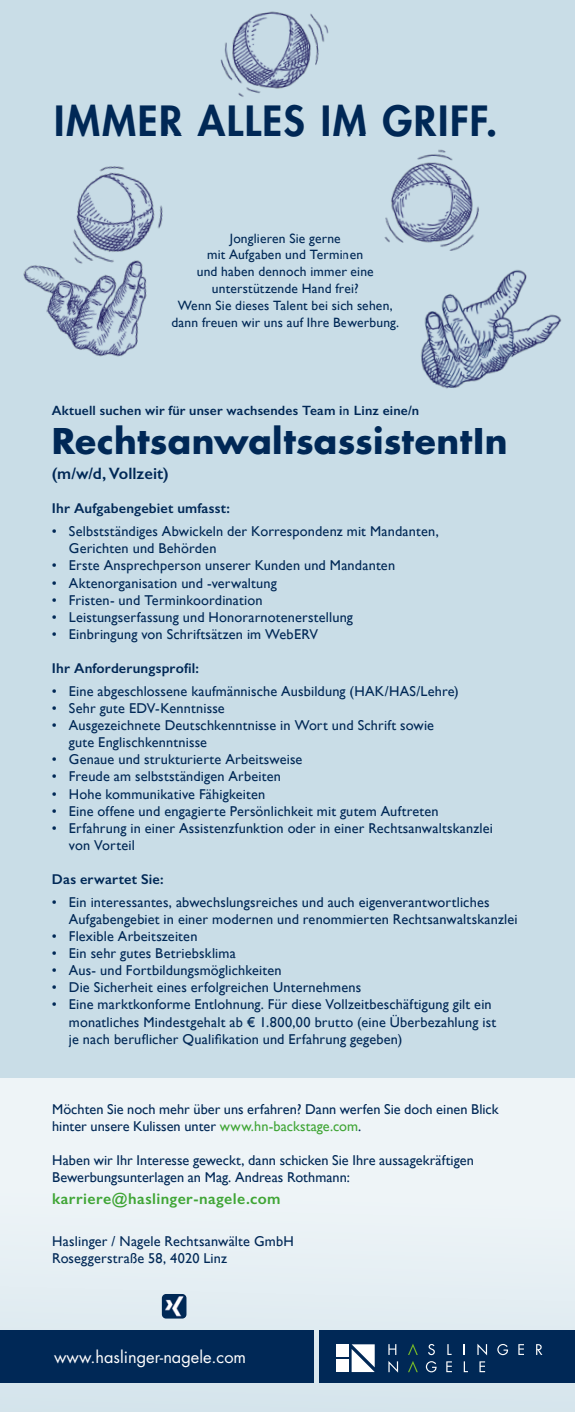
<style>
.page{position:relative;width:575px;height:1412px;background:#fff}
.page>*{position:absolute;margin:0;border:0;box-sizing:border-box;transform-origin:0 0}
.t1{font:800 40.5px "Futura Std";letter-spacing:.04em;color:#002856}
.t2{font:700 34.5px "Futura Std";letter-spacing:.01em;color:#002856}
.t3{font:600 16.5px "Gill Sans";color:#002856}
.t4{font:16.35px "Futura Std";color:#fff}
.t5{font:600 15.75px "Gill Sans";letter-spacing:.025em;color:#3fa535}
.t6{font:14.25px/17.1px "Gill Sans";letter-spacing:.01em;color:#002856}
.t7{font:600 14.25px "Gill Sans";letter-spacing:.015em;color:#002856}
.t8{font:13.5px/17px "Gill Sans";letter-spacing:.015em;color:#002856;text-align:center}
.t9{font:600 13.5px "Gill Sans";letter-spacing:.015em;color:#002856}
.s1{color:#3fa535}
</style>
<div class="page">
<div style="left:0;top:0;width:574px;height:1412px;background:#c9dde7"></div>
<div style="left:0;top:1078px;width:574px;height:334px;background:linear-gradient(to bottom,#f4f8fa,#d8e7ee)"></div>
<img style="left:23px;top:166px;width:140px;height:191px">
<img style="left:384px;top:149px;width:178px;height:240px">
<img style="left:220px;top:11px;width:109px;height:86px">
<div style="left:0;top:1330px;width:313px;height:53px;background:#002856"></div>
<div style="left:319px;top:1330px;width:255px;height:53px;background:#002856"></div>
<svg style="left:388px;top:1344px;width:8px;height:11px"></svg>
<svg style="left:428px;top:1344px;width:6px;height:11px"></svg>
<svg style="left:447px;top:1344px;width:4px;height:11px"></svg>
<svg style="left:477px;top:1343px;width:9px;height:12px"></svg>
<svg style="left:497px;top:1344px;width:10px;height:11px"></svg>
<svg style="left:518px;top:1344px;width:5px;height:11px"></svg>
<svg style="left:536px;top:1344px;width:5px;height:11px"></svg>
<svg style="left:388px;top:1361px;width:9px;height:11px"></svg>
<svg style="left:425px;top:1361px;width:11px;height:11px"></svg>
<svg style="left:446px;top:1361px;width:5px;height:11px"></svg>
<svg style="left:463px;top:1361px;width:4px;height:11px"></svg>
<svg style="left:479px;top:1361px;width:5px;height:11px"></svg>
<div style="left:335px;top:1359px;width:13px;height:13px;background:#fff"></div>
<div style="left:335px;top:1344px;width:13px;height:12px;background:#fff"></div>
<svg style="left:351px;top:1344px;width:23px;height:28px"></svg>
<svg style="left:408px;top:1344px;width:9px;height:11px"></svg>
<svg style="left:408px;top:1361px;width:9px;height:11px"></svg>
<img style="left:162px;top:1294px;width:24px;height:24px">
<h1 class="t1" style="left:54px;top:95px;width:444px">IMMER ALLES IM GRIFF.</h1>
<p class="t8" style="left:171px;top:229px;width:229px">Jonglieren Sie gerne<br>mit Aufgaben und Terminen<br>und haben dennoch immer eine unterstützende Hand frei?<br>Wenn Sie dieses Talent bei sich sehen, dann freuen wir uns auf Ihre Bewerbung.</p>
<p class="t9" style="left:52px;top:402px;width:368px">Aktuell suchen wir für unser wachsendes Team in Linz eine/n</p>
<h2 class="t2" style="left:52px;top:418px;width:456px">RechtsanwaltsassistentIn</h2>
<p class="t3" style="left:52px;top:464px;width:118px">(m/w/d, Vollzeit)</p>
<p class="t7" style="left:52px;top:500px;width:179px">Ihr Aufgabengebiet umfasst:</p>
<p class="t6" style="left:69px;top:523px;width:371px;text-indent:-17px">• Selbstständiges Abwickeln der Korrespondenz mit Mandanten,<br>Gerichten und Behörden</p>
<p class="t6" style="left:52px;top:557px;width:344px">• Erste Ansprechperson unserer Kunden und Mandanten</p>
<p class="t6" style="left:52px;top:574px;width:226px">• Aktenorganisation und -verwaltung</p>
<p class="t6" style="left:52px;top:591px;width:212px">• Fristen- und Terminkoordination</p>
<p class="t6" style="left:52px;top:608px;width:302px">• Leistungserfassung und Honorarnotenerstellung</p>
<p class="t6" style="left:52px;top:625px;width:267px">• Einbringung von Schriftsätzen im WebERV</p>
<p class="t7" style="left:52px;top:659px;width:148px">Ihr Anforderungsprofil:</p>
<p class="t6" style="left:52px;top:682px;width:408px">• Eine abgeschlossene kaufmännische Ausbildung (HAK/HAS/Lehre)</p>
<p class="t6" style="left:52px;top:699px;width:174px">• Sehr gute EDV-Kenntnisse</p>
<p class="t6" style="left:69px;top:716px;width:366px;text-indent:-17px">• Ausgezeichnete Deutschkenntnisse in Wort und Schrift sowie gute Englischkenntnisse</p>
<p class="t6" style="left:52px;top:751px;width:252px">• Genaue und strukturierte Arbeitsweise</p>
<p class="t6" style="left:52px;top:768px;width:230px">• Freude am selbstständigen Arbeiten</p>
<p class="t6" style="left:52px;top:785px;width:215px">• Hohe kommunikative Fähigkeiten</p>
<p class="t6" style="left:52px;top:802px;width:388px">• Eine offene und engagierte Persönlichkeit mit gutem Auftreten</p>
<p class="t6" style="left:69px;top:819px;width:425px;text-indent:-17px">• Erfahrung in einer Assistenzfunktion oder in einer Rechtsanwaltskanzlei von Vorteil</p>
<p class="t7" style="left:52px;top:870px;width:113px">Das erwartet Sie:</p>
<p class="t6" style="left:69px;top:893px;width:449px;text-indent:-17px">• Ein interessantes, abwechslungsreiches und auch eigenverantwortliches<br>Aufgabengebiet in einer modernen und renommierten Rechtsanwaltskanzlei</p>
<p class="t6" style="left:52px;top:927px;width:147px">• Flexible Arbeitszeiten</p>
<p class="t6" style="left:52px;top:944px;width:185px">• Ein sehr gutes Betriebsklima</p>
<p class="t6" style="left:52px;top:962px;width:231px">• Aus- und Fortbildungsmöglichkeiten</p>
<p class="t6" style="left:52px;top:979px;width:310px">• Die Sicherheit eines erfolgreichen Unternehmens</p>
<p class="t6" style="left:69px;top:996px;width:428px;text-indent:-17px">• Eine marktkonforme Entlohnung. Für diese Vollzeitbeschäftigung gilt ein monatliches Mindestgehalt ab € 1.800,00 brutto (eine Überbezahlung ist je nach beruflicher Qualifikation und Erfahrung gegeben)</p>
<p class="t6" style="left:52px;top:1100px;width:447px">Möchten Sie noch mehr über uns erfahren? Dann werfen Sie doch einen Blick hinter unsere Kulissen unter <span class="s1">www.hn-backstage.com</span>.</p>
<p class="t6" style="left:52px;top:1151px;width:422px">Haben wir Ihr Interesse geweckt, dann schicken Sie Ihre aussagekräftigen<br>Bewerbungsunterlagen an Mag. Andreas Rothmann:</p>
<p class="t5" style="left:52px;top:1189px;width:230px">karriere@haslinger-nagele.com</p>
<p class="t6" style="left:52px;top:1232px;width:243px">Haslinger / Nagele Rechtsanwälte GmbH<br>Roseggerstraße 58, 4020 Linz</p>
<p class="t4" style="left:54px;top:1346px;width:193px">www.haslinger-nagele.com</p>
</div>
